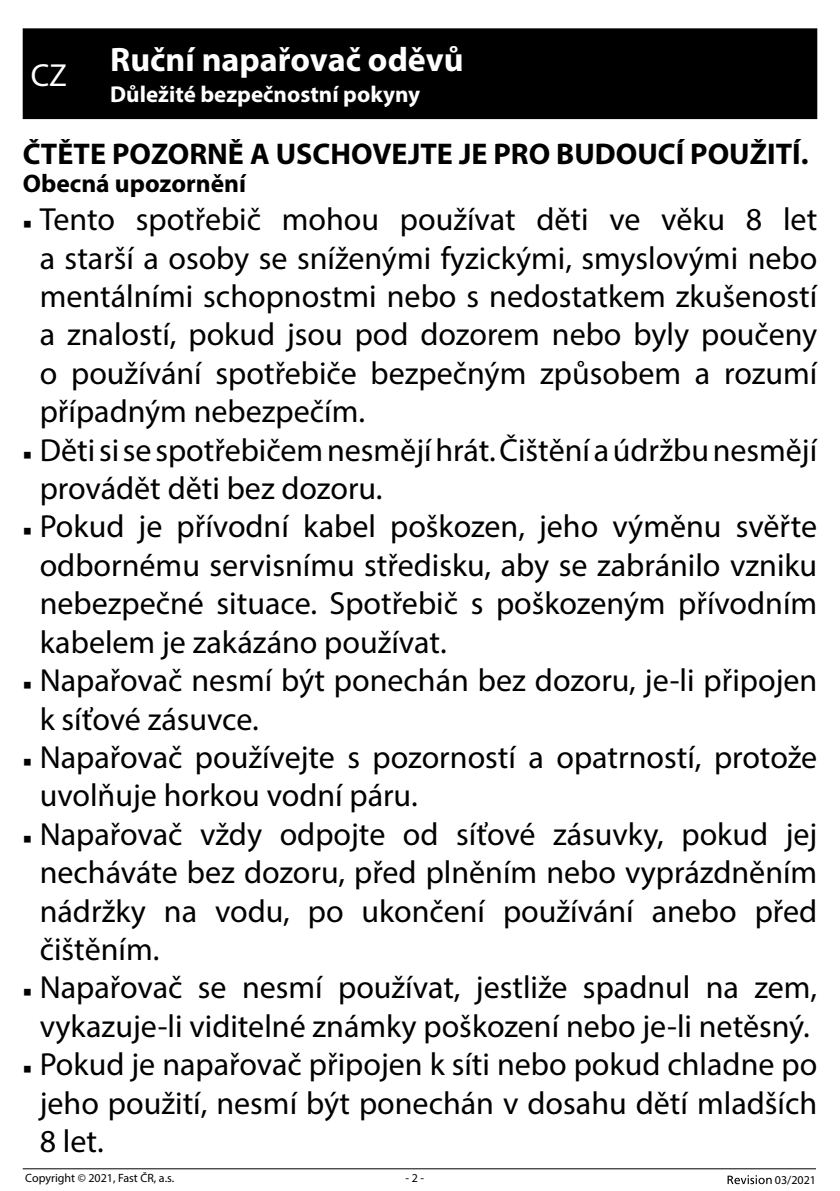
<style>
.page{position:relative;width:840px;height:1191px;background:#fff}
.page>*{position:absolute;margin:0;border:0;box-sizing:border-box;transform-origin:0 0}
.t1{font:700 34px "Myriad Pro";color:#fff}
.t2{font:32px/38.4px "Myriad Pro";color:#000;text-align:justify}
.t3{font:32px "Myriad Pro";color:#fff}
.t4{font:700 30px "Myriad Pro";color:#000}
.t5{font:700 25.4px "Myriad Pro";color:#000}
.t6{font:700 23px "Myriad Pro";color:#fff}
.t7{font:12px "Myriad Pro";color:#000}
.s1{font-family:"Minion Pro";font-size:23px}
</style>
<div class="page">
<svg style="left:727px;top:1175px;width:44px;height:9px"></svg>
<hr style="left:23px;top:1168px;width:792px;height:1px;background:#000">
<div style="left:23px;top:28px;width:793px;height:91px;background:#000"></div>
<p class="t1" style="left:110px;top:37px;width:355px">Ruční napařovač oděvů</p>
<p class="t6" style="left:110px;top:79px;width:311px">Důležité bezpečnostní pokyny</p>
<p class="t4" style="left:23px;top:134px;width:786px">ČTĚTE POZORNĚ A USCHOVEJTE JE PRO BUDOUCÍ POUŽITÍ.</p>
<p class="t5" style="left:23px;top:167px;width:225px">Obecná upozornění</p>
<p class="t2" style="left:40px;top:200px;width:778px;text-indent:-17px"><span class="s1">■</span> Tento spotřebič mohou používat děti ve věku 8 let a starší a osoby se sníženými fyzickými, smyslovými nebo mentálními schopnostmi nebo s nedostatkem zkušeností a znalostí, pokud jsou pod dozorem nebo byly poučeny o používání spotřebiče bezpečným způsobem a rozumí případným nebezpečím.</p>
<p class="t2" style="left:40px;top:430px;width:778px;text-indent:-17px"><span class="s1">■</span> Děti si se spotřebičem nesmějí hrát. Čištění a údržbu nesmějí provádět děti bez dozoru.</p>
<p class="t2" style="left:40px;top:507px;width:778px;text-indent:-17px"><span class="s1">■</span> Pokud je přívodní kabel poškozen, jeho výměnu svěřte odbornému servisnímu středisku, aby se zabránilo vzniku nebezpečné situace. Spotřebič s poškozeným přívodním kabelem je zakázáno používat.</p>
<p class="t2" style="left:40px;top:660px;width:778px;text-indent:-17px"><span class="s1">■</span> Napařovač nesmí být ponechán bez dozoru, je-li připojen k síťové zásuvce.</p>
<p class="t2" style="left:40px;top:737px;width:778px;text-indent:-17px"><span class="s1">■</span> Napařovač používejte s pozorností a opatrností, protože uvolňuje horkou vodní páru.</p>
<p class="t2" style="left:40px;top:814px;width:778px;text-indent:-17px"><span class="s1">■</span> Napařovač vždy odpojte od síťové zásuvky, pokud jej necháváte bez dozoru, před plněním nebo vyprázdněním nádržky na vodu, po ukončení používání anebo před čištěním.</p>
<p class="t2" style="left:23px;top:968px;width:795px;text-align:center"><span class="s1">■</span> Napařovač se nesmí používat, jestliže spadnul na zem, vykazuje-li viditelné známky poškození nebo je-li netěsný.</p>
<p class="t2" style="left:40px;top:1044px;width:778px;text-indent:-17px"><span class="s1">■</span> Pokud je napařovač připojen k síti nebo pokud chladne po jeho použití, nesmí být ponechán v dosahu dětí mladších 8 let.</p>
<p class="t3" style="left:31px;top:55px;width:38px">CZ</p>
<p class="t7" style="left:25px;top:1170px;width:150px">Copyright © 2021, Fast ČR, a.s.</p>
<p class="t7" style="left:405px;top:1170px;width:20px">- 2 -</p>
<p class="t7" style="left:774px;top:1172px;width:43px">03/2021</p>
</div>
